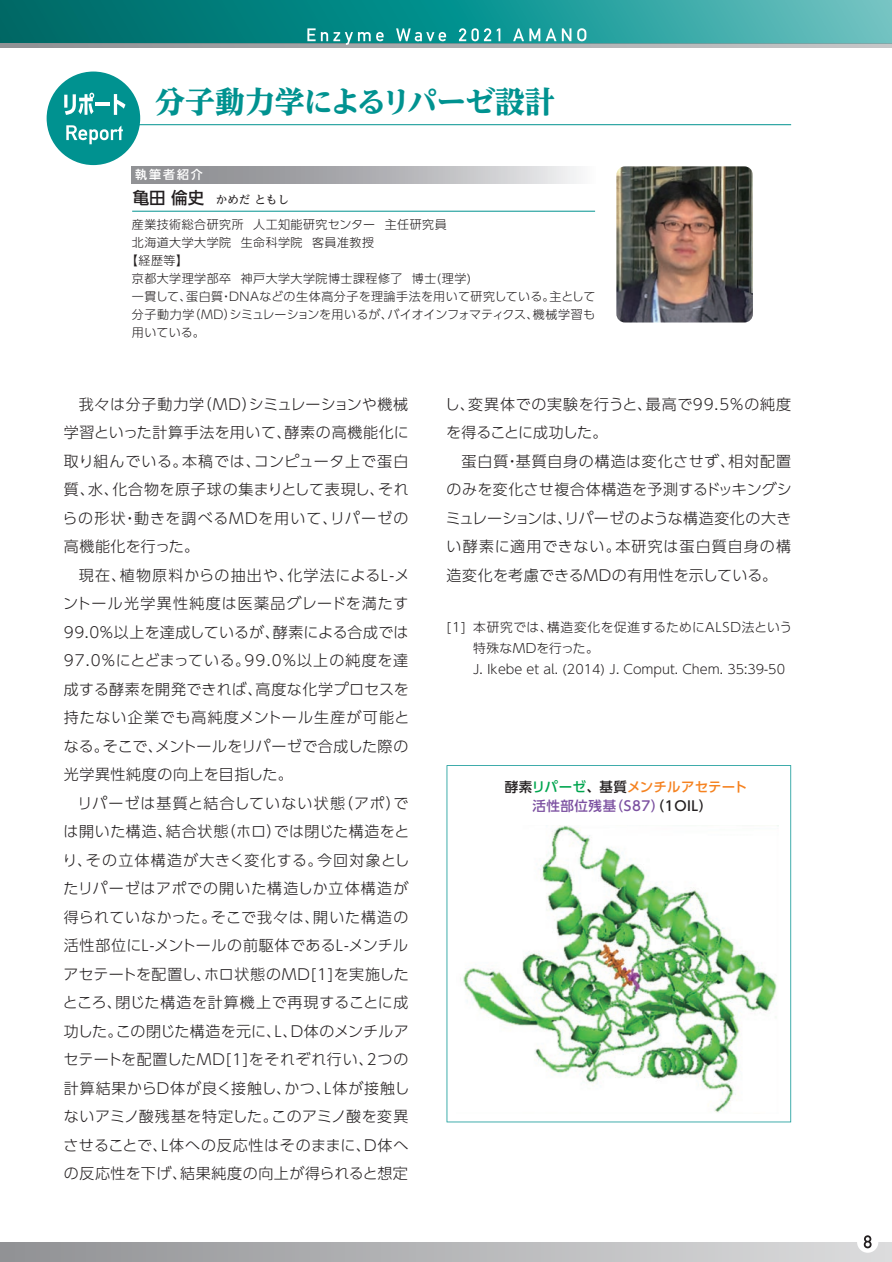
<style>
.page{position:relative;width:892px;height:1262px;background:#fff}
.page>*{position:absolute;margin:0;border:0;box-sizing:border-box;transform-origin:0 0}
.t1{font:800 30px "UD Reimin Pr 6";letter-spacing:-.035em;color:#009290}
.t2{font:300 15px/28.5px "UD Shin Go Pro";letter-spacing:.04em;color:#231f20;text-align:justify}
.t3{font:500 13.5px/19.5px "UD Shin Go Pro";letter-spacing:.04em;color:#231f20;text-align:center}
.t4{font:300 12.75px/21px "UD Shin Go Pro";color:#231f20}
.t5{font:300 12px "UD Shin Go Pro";letter-spacing:.04em;color:#231f20}
.t6{font:300 12px "UD Shin Go Pro";color:#231f20}
.t7{font:500 12px "UD Shin Go Pro";letter-spacing:.16em;color:#fff}
.t8{font:500 11.55px "UD Reimin Pr 6";color:#231f20}
.s1{font-family:"UD Shin Go Pro";font-size:16.5px}
.s2{color:#00a54f}
.s3{color:#f58220}
.s4{color:#7c51a1}
</style>
<div class="page">
<div style="left:0;top:1242px;width:892px;height:20px;background:linear-gradient(to right,#909194,#dcdcdd)"></div>
<svg style="left:0;top:0;width:892px;height:43px;background:#1e9390"></svg>
<svg style="left:132px;top:166px;width:447px;height:17px;background:#b1b2b5"></svg>
<hr style="left:132px;top:211px;width:463px;height:1px;background:#009290">
<div style="left:47px;top:72px;width:93px;height:93px;background:#009290;border-radius:50%"></div>
<svg style="left:64px;top:93px;width:30px;height:22px"></svg>
<hr style="left:96px;top:102px;width:14px;height:4px;background:#fff">
<svg style="left:114px;top:94px;width:11px;height:21px"></svg>
<svg style="left:66px;top:125px;width:57px;height:19px"></svg>
<hr style="left:65px;top:124px;width:726px;height:1px;background:#009290">
<div style="left:857px;top:1231px;width:21px;height:22px;background:#fff;border-radius:50%"></div>
<svg style="left:863px;top:1235px;width:8px;height:13px"></svg>
<svg style="left:0;top:43px;width:892px;height:4px;background:#9ea6a8"></svg>
<svg style="left:307px;top:28px;width:8px;height:13px"></svg>
<svg style="left:321px;top:32px;width:62px;height:13px"></svg>
<svg style="left:396px;top:28px;width:50px;height:13px"></svg>
<svg style="left:459px;top:28px;width:41px;height:13px"></svg>
<svg style="left:513px;top:28px;width:43px;height:13px"></svg>
<svg style="left:562px;top:28px;width:9px;height:13px"></svg>
<svg style="left:577px;top:28px;width:9px;height:13px"></svg>
<img style="left:616px;top:166px;width:137px;height:157px">
<svg style="left:446px;top:765px;width:345px;height:357px"></svg>
<img style="left:456px;top:826px;width:322px;height:287px">
<h1 class="t1" style="left:155px;top:76px;width:401px">分子動力学によるリパーゼ設計</h1>
<p class="t7" style="left:135px;top:165px;width:69px">執筆者紹介</p>
<p class="t8" style="left:133px;top:191px;width:158px"><span class="s1">亀田 倫史</span>　かめだ ともし</p>
<p class="t5" style="left:132px;top:215px;width:316px">産業技術総合研究所 人工知能研究センター 主任研究員</p>
<p class="t5" style="left:132px;top:233px;width:244px">北海道大学大学院 生命科学院 客員准教授</p>
<p class="t5" style="left:126px;top:251px;width:64px">【経歴等】</p>
<p class="t5" style="left:132px;top:269px;width:341px">京都大学理学部卒 神戸大学大学院博士課程修了 博士(理学)</p>
<p class="t5" style="left:132px;top:287px;width:465px">一貫して、蛋白質・DNAなどの生体高分子を理論手法を用いて研究している。主として</p>
<p class="t6" style="left:132px;top:305px;width:465px">分子動力学（MD）シミュレーションを用いるが、バイオインフォマティクス、機械学習も</p>
<p class="t5" style="left:132px;top:323px;width:74px">用いている。</p>
<p class="t2" style="left:63px;top:389px;width:348px;text-indent:16px">我々は分子動力学（MD）シミュレーションや機械学習といった計算手法を用いて、酵素の高機能化に取り組んでいる。本稿では、コンピュータ上で蛋白質、水、化合物を原子球の集まりとして表現し、それらの形状・動きを調べるMDを用いて、リパーゼの高機能化を行った。</p>
<p class="t2" style="left:63px;top:560px;width:347px;text-indent:16px">現在、植物原料からの抽出や、化学法によるL-メントール光学異性純度は医薬品グレードを満たす99.0%以上を達成しているが、酵素による合成では97.0%にとどまっている。99.0%以上の純度を達成する酵素を開発できれば、高度な化学プロセスを持たない企業でも高純度メントール生産が可能となる。そこで、メントールをリパーゼで合成した際の光学異性純度の向上を目指した。</p>
<p class="t2" style="left:62px;top:788px;width:348px;text-indent:15px">リパーゼは基質と結合していない状態（アポ）では開いた構造、結合状態（ホロ）では閉じた構造をとり、その立体構造が大きく変化する。今回対象としたリパーゼはアポでの開いた構造しか立体構造が得られていなかった。そこで我々は、開いた構造の活性部位にL-メントールの前駆体であるL-メンチルアセテートを配置し、ホロ状態のMD[1]を実施したところ、閉じた構造を計算機上で再現することに成功した。この閉じた構造を元に、L、D体のメンチルアセテートを配置したMD[1]をそれぞれ行い、2つの計算結果からD体が良く接触し、かつ、L体が接触しないアミノ酸残基を特定した。このアミノ酸を変異させることで、L体への反応性はそのままに、D体への反応性を下げ、結果純度の向上が得られると想定</p>
<p class="t2" style="left:445px;top:389px;width:348px">し、変異体での実験を行うと、最高で99.5%の純度を得ることに成功した。</p>
<p class="t2" style="left:446px;top:446px;width:347px;text-indent:16px">蛋白質・基質自身の構造は変化させず、相対配置のみを変化させ複合体構造を予測するドッキングシミュレーションは、リパーゼのような構造変化の大きい酵素に適用できない。本研究は蛋白質自身の構造変化を考慮できるMDの有用性を示している。</p>
<p class="t4" style="left:446px;top:616px;width:347px">[1] 本研究では、構造変化を促進するためにALSD法という　　特殊なMDを行った。<br>　　J. Ikebe et al. (2014) J. Comput. Chem. 35:39-50</p>
<p class="t3" style="left:505px;top:776px;width:244px">酵素<span class="s2">リパーゼ</span>、基質<span class="s3">メンチルアセテート</span><span class="s4">活性部位残基（S87）</span>（1OIL）</p>
</div>
